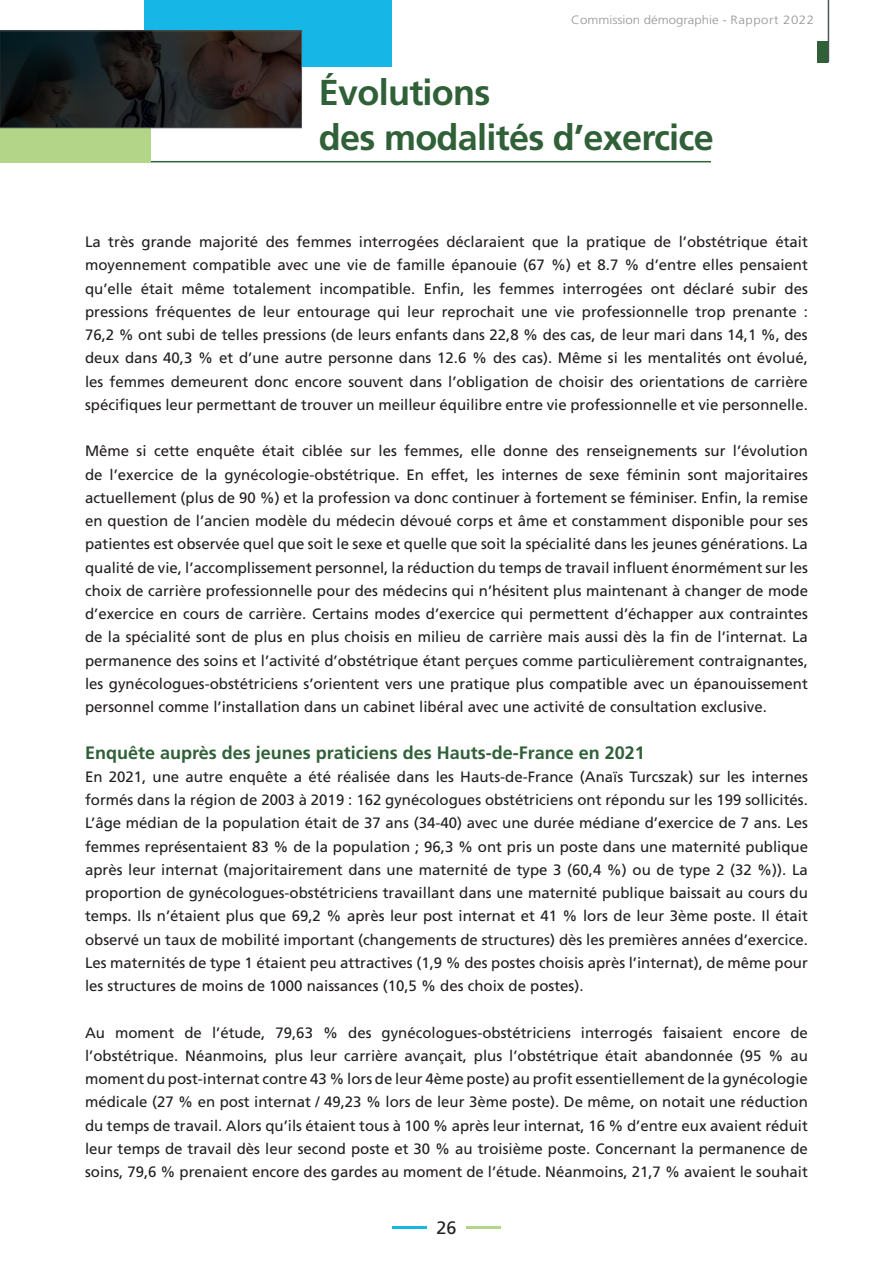
<style>
.page{position:relative;width:893px;height:1263px;background:#fff}
.page>*{position:absolute;margin:0;border:0;box-sizing:border-box;transform-origin:0 0}
.t1{font:700 36px/45px "Frutiger LT Std";letter-spacing:-.02em;color:#306038}
.t2{font:700 18px "Frutiger LT Std";color:#306038}
.t3{font:18px "Frutiger LT Std";color:#231f20}
.t4{font:15px/23.2px "Frutiger LT Std";color:#231f20;text-align:justify}
.t5{font:300 12px "Frutiger LT Std";color:#939598;scale:1.1 1}
</style>
<div class="page">
<hr style="left:140px;top:161px;width:571px;height:1px;background:#306038">
<div style="left:0;top:128px;width:151px;height:34px;background:#b3d588"></div>
<hr style="left:828px;top:0;width:1px;height:63px;background:#525557">
<div style="left:817px;top:41px;width:11px;height:22px;background:#306038"></div>
<hr style="left:393px;top:1226px;width:34px;height:2px;background:#16b7e6">
<hr style="left:467px;top:1226px;width:34px;height:2px;background:#b3d588">
<div style="left:144px;top:0;width:248px;height:67px;background:#16b7e6"></div>
<img style="left:2px;top:33px;width:298px;height:93px">
<div style="left:0;top:31px;width:302px;height:97px;border:1px solid #525557"></div>
<p class="t5" style="left:571px;top:13px;width:222px">Commission démographie - Rapport 2022</p>
<h1 class="t1" style="left:319px;top:71px;width:396px">Évolutions<br>des modalités d’exercice</h1>
<p class="t4" style="left:85px;top:230px;width:724px">La très grande majorité des femmes interrogées déclaraient que la pratique de l’obstétrique était moyennement compatible avec une vie de famille épanouie (67 %) et 8.7 % d’entre elles pensaient qu’elle était même totalement incompatible. Enfin, les femmes interrogées ont déclaré subir des pressions fréquentes de leur entourage qui leur reprochait une vie professionnelle trop prenante :<br>76,2 % ont subi de telles pressions (de leurs enfants dans 22,8 % des cas, de leur mari dans 14,1 %, des deux dans 40,3 % et d’une autre personne dans 12.6 % des cas). Même si les mentalités ont évolué, les femmes demeurent donc encore souvent dans l’obligation de choisir des orientations de carrière spécifiques leur permettant de trouver un meilleur équilibre entre vie professionnelle et vie personnelle.</p>
<p class="t4" style="left:85px;top:440px;width:724px">Même si cette enquête était ciblée sur les femmes, elle donne des renseignements sur l’évolution de l’exercice de la gynécologie-obstétrique. En effet, les internes de sexe féminin sont majoritaires actuellement (plus de 90 %) et la profession va donc continuer à fortement se féminiser. Enfin, la remise en question de l’ancien modèle du médecin dévoué corps et âme et constamment disponible pour ses patientes est observée quel que soit le sexe et quelle que soit la spécialité dans les jeunes générations. La qualité de vie, l’accomplissement personnel, la réduction du temps de travail influent énormément sur les choix de carrière professionnelle pour des médecins qui n’hésitent plus maintenant à changer de mode d’exercice en cours de carrière. Certains modes d’exercice qui permettent d’échapper aux contraintes de la spécialité sont de plus en plus choisis en milieu de carrière mais aussi dès la fin de l’internat. La permanence des soins et l’activité d’obstétrique étant perçues comme particulièrement contraignantes, les gynécologues-obstétriciens s’orientent vers une pratique plus compatible avec un épanouissement personnel comme l’installation dans un cabinet libéral avec une activité de consultation exclusive.</p>
<p class="t2" style="left:85px;top:742px;width:561px">Enquête auprès des jeunes praticiens des Hauts-de-France en 2021</p>
<p class="t4" style="left:85px;top:765px;width:724px">En 2021, une autre enquête a été réalisée dans les Hauts-de-France (Anaïs Turcszak) sur les internes formés dans la région de 2003 à 2019 : 162 gynécologues obstétriciens ont répondu sur les 199 sollicités.<br>L’âge médian de la population était de 37 ans (34-40) avec une durée médiane d’exercice de 7 ans. Les femmes représentaient 83 % de la population ; 96,3 % ont pris un poste dans une maternité publique après leur internat (majoritairement dans une maternité de type 3 (60,4 %) ou de type 2 (32 %)). La proportion de gynécologues-obstétriciens travaillant dans une maternité publique baissait au cours du temps. Ils n’étaient plus que 69,2 % après leur post internat et 41 % lors de leur 3ème poste. Il était observé un taux de mobilité important (changements de structures) dès les premières années d’exercice.<br>Les maternités de type 1 étaient peu attractives (1,9 % des postes choisis après l’internat), de même pour les structures de moins de 1000 naissances (10,5 % des choix de postes).</p>
<p class="t4" style="left:85px;top:1021px;width:724px">Au moment de l’étude, 79,63 % des gynécologues-obstétriciens interrogés faisaient encore de l’obstétrique. Néanmoins, plus leur carrière avançait, plus l’obstétrique était abandonnée (95 % au moment du post-internat contre 43 % lors de leur 4ème poste) au profit essentiellement de la gynécologie médicale (27 % en post internat / 49,23 % lors de leur 3ème poste). De même, on notait une réduction du temps de travail. Alors qu’ils étaient tous à 100 % après leur internat, 16 % d’entre eux avaient réduit leur temps de travail dès leur second poste et 30 % au troisième poste. Concernant la permanence de soins, 79,6 % prenaient encore des gardes au moment de l’étude. Néanmoins, 21,7 % avaient le souhait</p>
<p class="t3" style="left:436px;top:1217px;width:22px">26</p>
</div>
